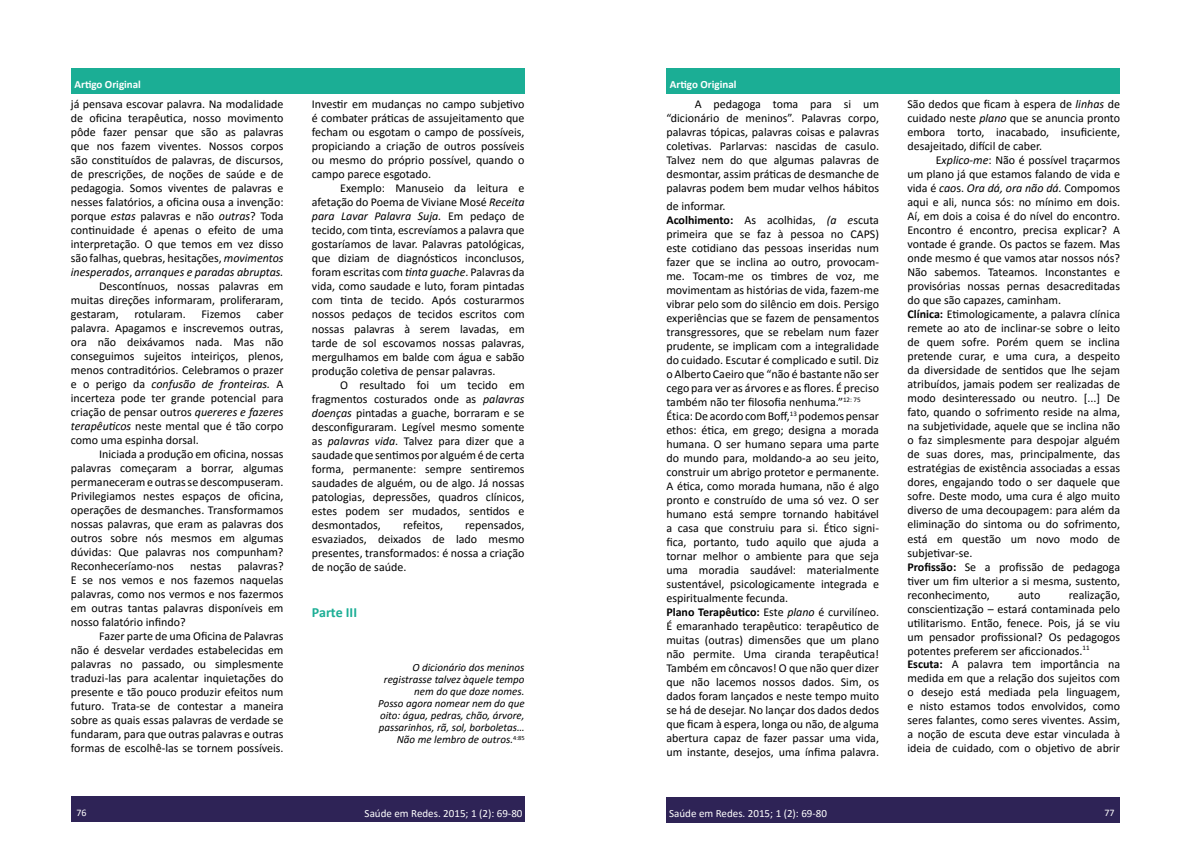
<style>
.page{position:relative;width:1191px;height:842px;background:#fff}
.page>*{position:absolute;margin:0;border:0;box-sizing:border-box;transform-origin:0 0}
.t1{font:700 14px "Calibri";color:#1bae95}
.t2{font:12px/14px "Calibri";color:#000;text-align:justify}
.t3{font:italic 12px "Calibri";color:#000}
.t4{font:italic 11px/12px "Calibri";color:#000;text-align:right}
.t5{font:11px "Calibri";color:#fff}
.t6{font:700 11px "Calibri";color:#fff}
.t7{font:10px "Calibri";color:#fff}
.s1{font-style:italic}
.s2{font-style:normal}
.s3{font-weight:700}
</style>
<div class="page">
<div style="left:71px;top:797px;width:453px;height:25px;background:#2e2356"></div>
<div style="left:666px;top:797px;width:454px;height:26px;background:#2e2356"></div>
<div style="left:71px;top:68px;width:453px;height:26px;background:#1bae95"></div>
<div style="left:666px;top:68px;width:454px;height:26px;background:#1bae95"></div>
<p class="t6" style="left:74px;top:76px;width:68px">Artigo Original</p>
<p class="t6" style="left:670px;top:76px;width:68px">Artigo Original</p>
<p class="t2" style="left:71px;top:97px;width:214px">já pensava escovar palavra. Na modalidade</p>
<p class="t2" style="left:71px;top:111px;width:214px">de oficina terapêutica, nosso movimento</p>
<p class="t2" style="left:71px;top:125px;width:214px">pôde fazer pensar que são as palavras</p>
<p class="t2" style="left:71px;top:139px;width:214px">que nos fazem viventes. Nossos corpos</p>
<p class="t2" style="left:71px;top:153px;width:214px">são constituídos de palavras, de discursos,</p>
<p class="t2" style="left:71px;top:167px;width:214px">de prescrições, de noções de saúde e de</p>
<p class="t2" style="left:71px;top:181px;width:214px">pedagogia. Somos viventes de palavras e</p>
<p class="t2" style="left:71px;top:195px;width:214px">nesses falatórios, a oficina ousa a invenção:</p>
<p class="t2" style="left:71px;top:209px;width:214px">porque <span class="s1">estas</span> palavras e não <span class="s1">outras</span>? Toda</p>
<p class="t2" style="left:71px;top:223px;width:214px">continuidade é apenas o efeito de uma</p>
<p class="t2" style="left:71px;top:237px;width:214px">interpretação. O que temos em vez disso</p>
<p class="t2" style="left:71px;top:251px;width:214px">são falhas, quebras, hesitações, <span class="s1">movimentos</span></p>
<p class="t3" style="left:71px;top:264px;width:214px">inesperados<span class="s2">,</span> arranques e paradas abruptas.</p>
<p class="t2" style="left:99px;top:279px;width:186px">Descontínuos, nossas palavras em</p>
<p class="t2" style="left:71px;top:293px;width:214px">muitas direções informaram, proliferaram,</p>
<p class="t2" style="left:71px;top:307px;width:49px">gestaram,</p>
<p class="t2" style="left:134px;top:307px;width:53px">rotularam.</p>
<p class="t2" style="left:201px;top:307px;width:41px">Fizemos</p>
<p class="t2" style="left:666px;top:97px;width:214px;text-indent:28px">A pedagoga toma para si um “dicionário de meninos”. Palavras corpo, palavras tópicas, palavras coisas e palavras coletivas. Parlarvas: nascidas de casulo.<br>Talvez nem do que algumas palavras de desmontar, assim práticas de desmanche de palavras podem bem mudar velhos hábitos</p>
<p class="t2" style="left:666px;top:199px;width:214px;text-align:left">de informar.<br><span class="s3">Acolhimento:</span> As acolhidas, <span class="s1">(a e</span>scuta primeira que se faz à pessoa no CAPS) este cotidiano das pessoas inseridas num fazer que se inclina ao outro, provocam&shy;me. Tocam-me os timbres de voz, me movimentam as histórias de vida, fazem-me vibrar pelo som do silêncio em dois. Persigo experiências que se fazem de pensamentos transgressores, que se rebelam num fazer prudente, se implicam com a integralidade do cuidado. Escutar é complicado e sutil. Diz o Alberto Caeiro que “não é bastante não ser cego para ver as árvores e as flores. É preciso também não ter filosofia nenhuma.”<sup>12:</sup> <sup>75<br></sup>Ética: De acordo com Boff,<sup>13</sup> podemos pensar ethos: ética, em grego; designa a morada humana. O ser humano separa uma parte do mundo para, moldando-a ao seu jeito, construir um abrigo protetor e permanente.<br>A ética, como morada humana, não é algo pronto e construído de uma só vez. O ser humano está sempre tornando habitável a casa que construiu para si. Ético signi&shy;fica, portanto, tudo aquilo que ajuda a tornar melhor o ambiente para que seja uma moradia saudável: materialmente sustentável, psicologicamente integrada e espiritualmente fecunda.<br><span class="s3">Plano Terapêutico:</span> Este <span class="s1">plano</span> é curvilíneo.<br>É emaranhado terapêutico: terapêutico de muitas (outras) dimensões que um plano não permite. Uma ciranda terapêutica!<br>Também em côncavos! O que não quer dizer que não lacemos nossos dados. Sim, os dados foram lançados e neste tempo muito se há de desejar. No lançar dos dados dedos que ficam à espera, longa ou não, de alguma abertura capaz de fazer passar uma vida, um instante, desejos, uma ínfima palavra.</p>
<p class="t2" style="left:312px;top:97px;width:214px">Investir em mudanças no campo subjetivo é combater práticas de assujeitamento que fecham ou esgotam o campo de possíveis, propiciando a criação de outros possíveis ou mesmo do próprio possível, quando o campo parece esgotado.</p>
<p class="t2" style="left:312px;top:181px;width:214px;text-indent:28px">Exemplo: Manuseio da leitura e afetação do Poema de Viviane Mosé <span class="s1">Receita para Lavar Palavra Suja.</span> Em pedaço de tecido, com tinta, escrevíamos a palavra que gostaríamos de lavar. Palavras patológicas, que diziam de diagnósticos inconclusos, foram escritas com <span class="s1">tinta guache</span>. Palavras da vida, como saudade e luto, foram pintadas com tinta de tecido. Após costurarmos nossos pedaços de tecidos escritos com nossas palavras à serem lavadas, em tarde de sol escovamos nossas palavras, mergulhamos em balde com água e sabão produção coletiva de pensar palavras.</p>
<p class="t2" style="left:312px;top:377px;width:214px;text-indent:28px">O resultado foi um tecido em fragmentos costurados onde as <span class="s1">palavras doenças</span> pintadas a guache, borraram e se desconfiguraram. Legível mesmo somente as <span class="s1">palavras vida</span>. Talvez para dizer que a saudade que sentimos por alguém é de certa forma, permanente: sempre sentiremos saudades de alguém, ou de algo. Já nossas patologias, depressões, quadros clínicos, estes podem ser mudados, sentidos e desmontados,</p>
<p class="t2" style="left:71px;top:307px;width:214px;text-indent:185px">caber palavra. Apagamos e inscrevemos outras, ora não deixávamos nada. Mas não conseguimos sujeitos inteiriços, plenos, menos contraditórios. Celebramos o prazer e o perigo da <span class="s1">confusão de fronteiras.</span> A incerteza pode ter grande potencial para criação de pensar outros <span class="s1">quereres e fazeres terapêuticos</span> neste mental que é tão corpo como uma espinha dorsal.</p>
<p class="t2" style="left:71px;top:447px;width:214px;text-indent:28px">Iniciada a produção em oficina, nossas palavras começaram a borrar, algumas permaneceram e outras se descompuseram.<br>Privilegiamos nestes espaços de oficina, operações de desmanches. Transformamos nossas palavras, que eram as palavras dos outros sobre nós mesmos em algumas dúvidas: Que palavras nos compunham?<br>Reconheceríamo-nos</p>
<p class="t2" style="left:403px;top:517px;width:41px">refeitos,</p>
<p class="t2" style="left:312px;top:517px;width:214px;text-indent:153px">repensados, esvaziados, deixados de lado mesmo presentes, transformados: é nossa a criação de noção de saúde.</p>
<p class="t1" style="left:312px;top:602px;width:47px">Parte III</p>
<p class="t2" style="left:71px;top:559px;width:214px;text-indent:167px">palavras?<br>E se nos vemos e nos fazemos naquelas palavras, como nos vermos e nos fazermos em outras tantas palavras disponíveis em nosso falatório infindo?</p>
<p class="t2" style="left:71px;top:629px;width:214px;text-indent:28px">Fazer parte de uma Oficina de Palavras não é desvelar verdades estabelecidas em palavras no passado, ou simplesmente traduzi-las para acalentar inquietações do presente e tão pouco produzir efeitos num futuro. Trata-se de contestar a maneira sobre as quais essas palavras de verdade se fundaram, para que outras palavras e outras formas de escolhê-las se tornem possíveis.</p>
<p class="t2" style="left:190px;top:559px;width:33px">nestas</p>
<p class="t4" style="left:378px;top:661px;width:148px">O dicionário dos meninos registrasse talvez àquele tempo nem do que doze nomes.<br>Posso agora nomear nem do que oito: água, pedras, chão, árvore, passarinhos, rã, sol, borboletas…<br>Não me lembro de outros.<sup>4:85</sup></p>
<p class="t2" style="left:907px;top:97px;width:214px">São dedos que ficam à espera de <span class="s1">linhas</span> de cuidado neste <span class="s1">plano</span> que se anuncia pronto embora torto, inacabado, insuficiente, desajeitado, difícil de caber.</p>
<p class="t2" style="left:907px;top:153px;width:214px;text-align:left;text-indent:28px">E<span class="s1">xplico-me</span>: Não é possível traçarmos um plano já que estamos falando de vida e vida é <span class="s1">cao</span>s. <span class="s1">Ora dá, ora não dá.</span> Compomos aqui e ali, nunca sós: no mínimo em dois.<br>Aí, em dois a coisa é do nível do encontro.<br>Encontro é encontro, precisa explicar? A vontade é grande. Os pactos se fazem. Mas onde mesmo é que vamos atar nossos nós?<br>Não sabemos. Tateamos. Inconstantes e provisórias nossas pernas desacreditadas do que são capazes, caminham.<br><span class="s3">Clínica:</span> Etimologicamente, a palavra clínica remete ao ato de inclinar-se sobre o leito de quem sofre. Porém quem se inclina pretende curar, e uma cura, a despeito da diversidade de sentidos que lhe sejam atribuídos, jamais podem ser realizadas de modo desinteressado ou neutro. [...] De fato, quando o sofrimento reside na alma, na subjetividade, aquele que se inclina não o faz simplesmente para despojar alguém de suas dores, mas, principalmente, das estratégias de existência associadas a essas dores, engajando todo o ser daquele que sofre. Deste modo, uma cura é algo muito diverso de uma decoupagem: para além da eliminação do sintoma ou do sofrimento, está em questão um novo modo de subjetivar-se.<br><span class="s3">Profissão:</span> Se a profissão de pedagoga tiver um fim ulterior a si mesma, sustento, reconhecimento,</p>
<p class="t2" style="left:907px;top:587px;width:214px;text-align:left;text-indent:161px">realização, conscientização – estará contaminada pelo utilitarismo. Então, fenece. Pois, já se viu um pensador profissional? Os pedagogos potentes preferem ser aficcionados.<sup>11<br></sup><span class="s3">Escuta:</span> A palavra tem importância na medida em que a relação dos sujeitos com o desejo está mediada pela linguagem, e nisto estamos todos envolvidos, como seres falantes, como seres viventes. Assim, a noção de escuta deve estar vinculada à ideia de cuidado, com o objetivo de abrir</p>
<p class="t2" style="left:1018px;top:587px;width:24px">auto</p>
<p class="t7" style="left:76px;top:806px;width:12px">76</p>
<p class="t5" style="left:364px;top:805px;width:159px">Saúde em Redes. 2015; 1 (2): 69-80</p>
<p class="t5" style="left:669px;top:806px;width:159px">Saúde em Redes. 2015; 1 (2): 69-80</p>
<p class="t7" style="left:1104px;top:806px;width:12px">77</p>
</div>
